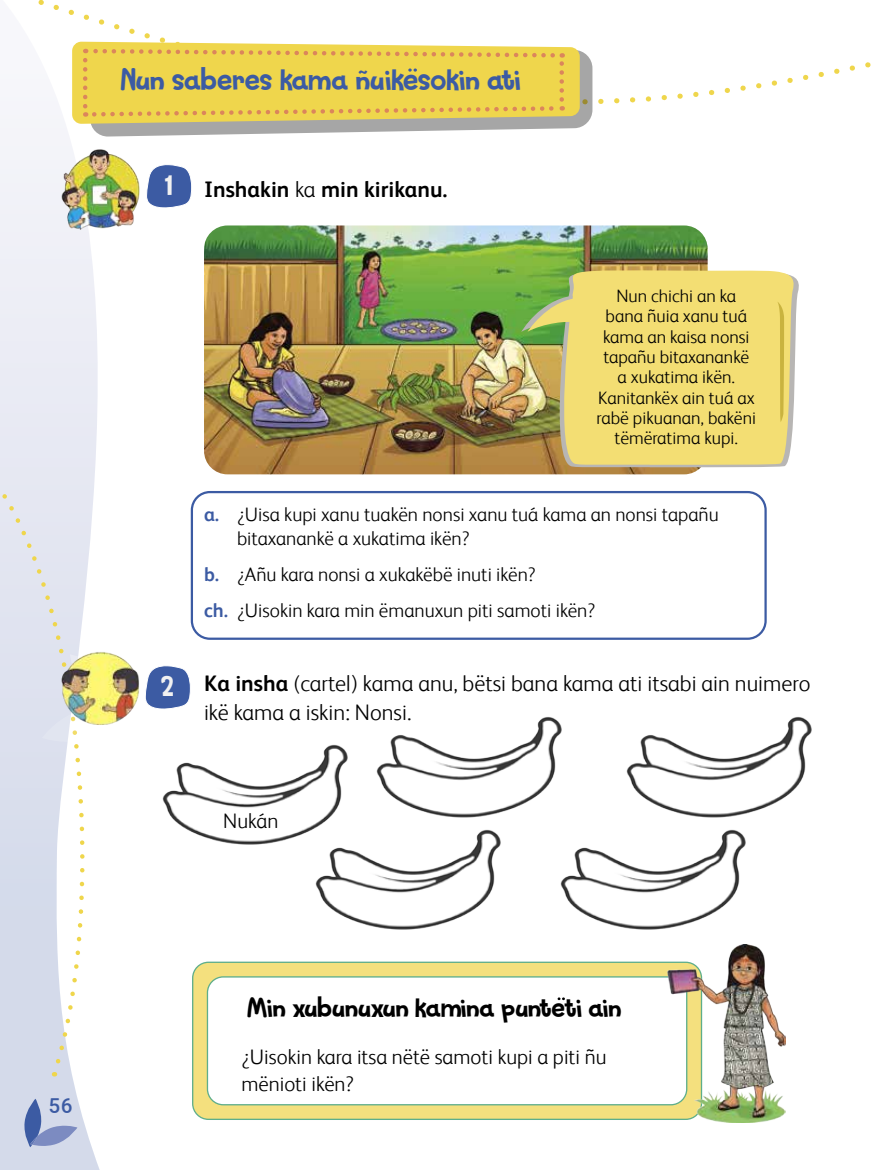
<style>
.page{position:relative;width:872px;height:1170px;background:#fff}
.page>*{position:absolute;margin:0;border:0;box-sizing:border-box;transform-origin:0 0}
.t1{font:30px "Glitter Candy";letter-spacing:-.01em;color:#3c5ba3}
.t2{font:30px "Glitter Candy";color:#f1f1f1}
.t3{font:27px "Glitter Candy";color:#000}
.t4{font:22.5px/29px "Dune";color:#000}
.t5{font:700 22.5px "Dune";color:#000}
.t6{font:21px/27px "Dune";color:#000}
.t7{font:700 21px "Dune";color:#3c5ba3}
.t8{font:19.5px/23.4px "Dune";color:#000}
.t9{font:18px/20.2px "Dune";color:#000;text-align:center}
.s1{font-family:"Jakaro";font-weight:700}
.s2{font-family:"Glitter Candy";font-weight:400;font-size:30px;color:#f1f1f1}
.s3{font-weight:400}
.s4{font-weight:700;color:#3c5ba3}
.s5{font-weight:700}
</style>
<div class="page">
<svg style="left:0;top:255px;width:99px;height:914px;background:#e7e9f3"></svg>
<svg style="left:0;top:467px;width:99px;height:599px"></svg>
<svg style="left:0;top:0;width:871px;height:255px"></svg>
<svg style="left:23px;top:1098px;width:54px;height:49px;background:#a3b0d3"></svg>
<svg style="left:42px;top:654px;width:57px;height:92px"></svg>
<div style="left:193px;top:962px;width:508px;height:157px;background:#f4e07e;border-radius:16px"></div>
<div style="left:192px;top:961px;width:510px;height:158px;border:1px solid #5eae8b;border-radius:16px"></div>
<div style="left:207px;top:976px;width:479px;height:128px;background:#fff;border-radius:16px"></div>
<div style="left:207px;top:976px;width:480px;height:129px;border:1px solid #5eae8b;border-radius:16px"></div>
<svg style="left:90px;top:44px;width:502px;height:93px;fill:#a6a6a6"></svg>
<svg style="left:72px;top:42px;width:508px;height:82px;background:#ded082"></svg>
<svg style="left:154px;top:665px;width:37px;height:44px;background:#5b75b1"></svg>
<svg style="left:146px;top:164px;width:46px;height:44px"></svg>
<img style="left:48px;top:646px;width:106px;height:91px">
<img style="left:204px;top:225px;width:503px;height:249px">
<svg style="left:548px;top:272px;width:251px;height:195px"></svg>
<svg style="left:553px;top:270px;width:243px;height:195px;background:#edda75"></svg>
<svg style="left:777px;top:301px;width:7px;height:121px"></svg>
<svg style="left:521px;top:295px;width:54px;height:37px;background:#a4bf64"></svg>
<img style="left:663px;top:944px;width:122px;height:178px">
<img style="left:55px;top:141px;width:89px;height:89px">
<img style="left:162px;top:744px;width:186px;height:101px">
<img style="left:376px;top:717px;width:186px;height:101px">
<img style="left:560px;top:832px;width:186px;height:98px">
<img style="left:626px;top:717px;width:186px;height:115px">
<img style="left:297px;top:822px;width:204px;height:108px">
<svg style="left:83px;top:47px;width:481px;height:71px;background:#edd14d"></svg>
<svg style="left:557px;top:997px;width:8px;height:3px"></svg>
<div style="left:191px;top:491px;width:575px;height:148px;border:2px solid #3c5ba3;border-radius:18px"></div>
<h1 class="t1" style="left:121px;top:61px;width:402px"><span class="s1">N</span>un saberes kama ñuikesokin ati</h1>
<p class="t5" style="left:164px;top:173px;width:285px"><span class="s2">1</span> Inshakin <span class="s3">ka</span> min kirikanu.</p>
<p class="t9" style="left:596px;top:285px;width:161px">Nun chichi an ka bana ñuia xanu tuá kama an kaisa nonsi tapañu bitaxanankë a xukatima ikën.<br>Kanitankëx ain tuá ax rabë pikuanan, bakëni tëmëratima kupi.</p>
<h1 class="t2" style="left:161px;top:667px;width:14px">2</h1>
<p class="t8" style="left:237px;top:502px;width:483px;text-indent:-33px"><span class="s4">a.</span> ¿Uisa kupi xanu tuakën nonsi xanu tuá kama an nonsi tapañu bitaxanankë a xukatima ikën?</p>
<p class="t8" style="left:204px;top:555px;width:393px;line-height:36.2px"><span class="s4">b.</span> ¿Añu kara nonsi a xukakëbë inuti ikën?<br><span class="s4">ch.</span> ¿Uisokin kara min ëmanuxun piti samoti ikën?</p>
<p class="t4" style="left:204px;top:667px;width:608px"><span class="s5">Ka insha</span> (cartel) kama anu, bëtsi bana kama ati itsabi ain nuimero ikë kama a iskin: Nonsi.</p>
<p class="t6" style="left:223px;top:806px;width:57px">Nukán</p>
<p class="t7" style="left:48px;top:1091px;width:26px">56</p>
<h2 class="t3" style="left:247px;top:990px;width:376px"><span class="s1">M</span>in xubunuxun kamina punteti ain</h2>
<p class="t6" style="left:241px;top:1042px;width:366px">¿Uisokin kara itsa nëtë samoti kupi a piti ñu mënioti ikën?</p>
</div>
